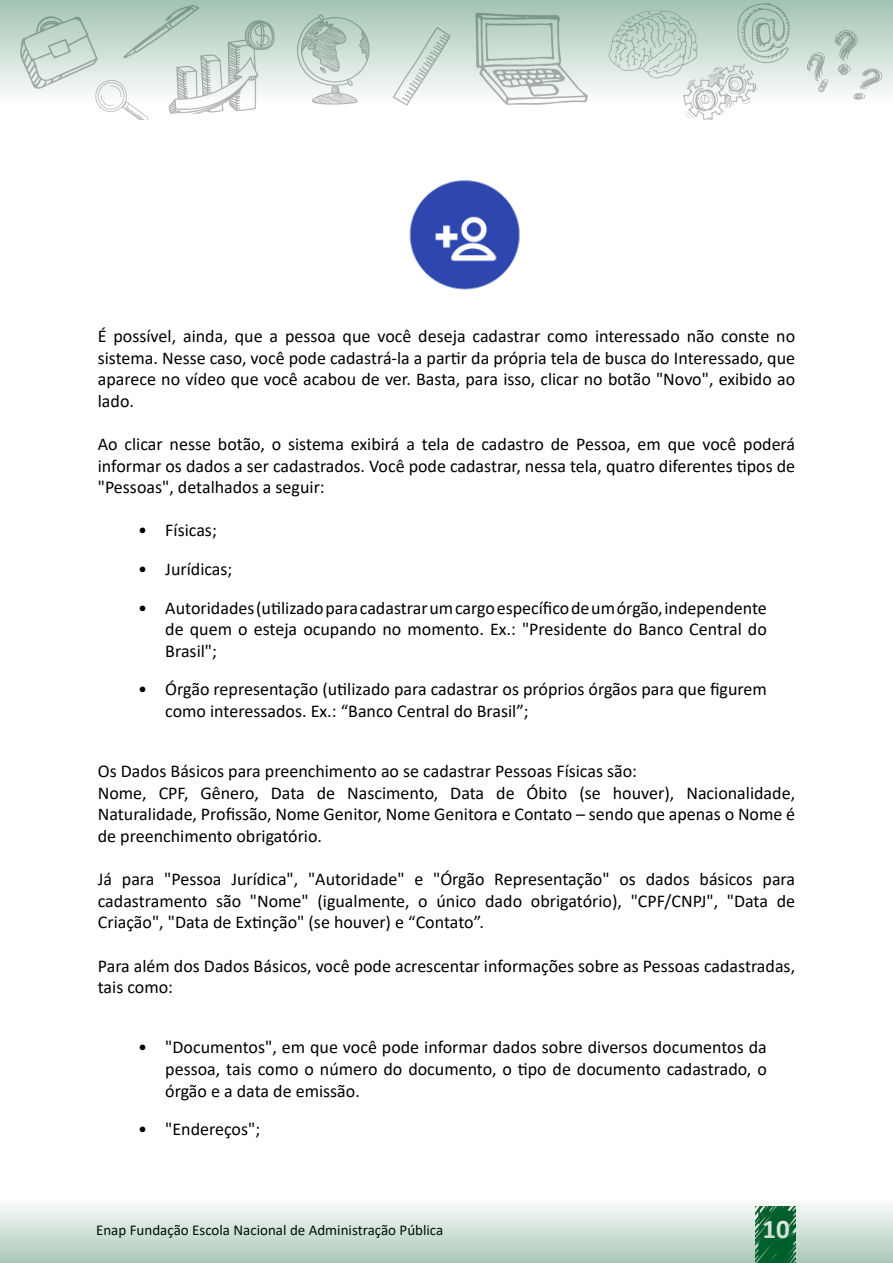
<style>
.page{position:relative;width:893px;height:1263px;background:#fff}
.page>*{position:absolute;margin:0;border:0;box-sizing:border-box;transform-origin:0 0}
.t1{font:700 27px "Calibri";color:#fff}
.t2{font:18px/21.6px "Calibri";color:#000;text-align:justify}
.t3{font:15px "Calibri";color:#000}
</style>
<div class="page">
<svg style="left:0;top:0;width:893px;height:120px"></svg>
<svg style="left:0;top:1205px;width:893px;height:58px;background:#c5dace"></svg>
<img style="left:409px;top:180px;width:111px;height:110px">
<p class="t2" style="left:98px;top:325px;width:699px">É possível, ainda, que a pessoa que você deseja cadastrar como interessado não conste no sistema. Nesse caso, você pode cadastrá-la a partir da própria tela de busca do Interessado, que aparece no vídeo que você acabou de ver. Basta, para isso, clicar no botão "Novo", exibido ao lado.</p>
<p class="t2" style="left:98px;top:433px;width:699px">Ao clicar nesse botão, o sistema exibirá a tela de cadastro de Pessoa, em que você poderá informar os dados a ser cadastrados. Você pode cadastrar, nessa tela, quatro diferentes tipos de "Pessoas", detalhados a seguir:</p>
<p class="t2" style="left:138px;top:519px;width:80px">• Físicas;</p>
<p class="t2" style="left:138px;top:558px;width:96px">• Jurídicas;</p>
<p class="t2" style="left:165px;top:596px;width:603px;text-indent:-27px">• Autoridades (utilizado para cadastrar um cargo específico de um órgão, independente de quem o esteja ocupando no momento. Ex.: "Presidente do Banco Central do Brasil";</p>
<p class="t2" style="left:165px;top:678px;width:603px;text-indent:-27px">• Órgão representação (utilizado para cadastrar os próprios órgãos para que figurem como interessados. Ex.: “Banco Central do Brasil”;</p>
<p class="t2" style="left:98px;top:760px;width:699px;text-align:left">Os Dados Básicos para preenchimento ao se cadastrar Pessoas Físicas são:<br>Nome, CPF, Gênero, Data de Nascimento, Data de Óbito (se houver), Nacionalidade, Naturalidade, Profissão, Nome Genitor, Nome Genitora e Contato – sendo que apenas o Nome é de preenchimento obrigatório.</p>
<p class="t2" style="left:98px;top:868px;width:699px">Já para "Pessoa Jurídica", "Autoridade" e "Órgão Representação" os dados básicos para cadastramento são "Nome" (igualmente, o único dado obrigatório), "CPF/CNPJ", "Data de Criação", "Data de Extinção" (se houver) e “Contato”.</p>
<p class="t2" style="left:98px;top:954px;width:699px">Para além dos Dados Básicos, você pode acrescentar informações sobre as Pessoas cadastradas, tais como:</p>
<p class="t2" style="left:165px;top:1036px;width:603px;text-indent:-27px">• "Documentos", em que você pode informar dados sobre diversos documentos da pessoa, tais como o número do documento, o tipo de documento cadastrado, o órgão e a data de emissão.</p>
<p class="t2" style="left:138px;top:1118px;width:123px">• "Endereços";</p>
<p class="t3" style="left:96px;top:1220px;width:349px">Enap Fundação Escola Nacional de Administração Pública</p>
<h1 class="t1" style="left:763px;top:1210px;width:29px">10</h1>
</div>
